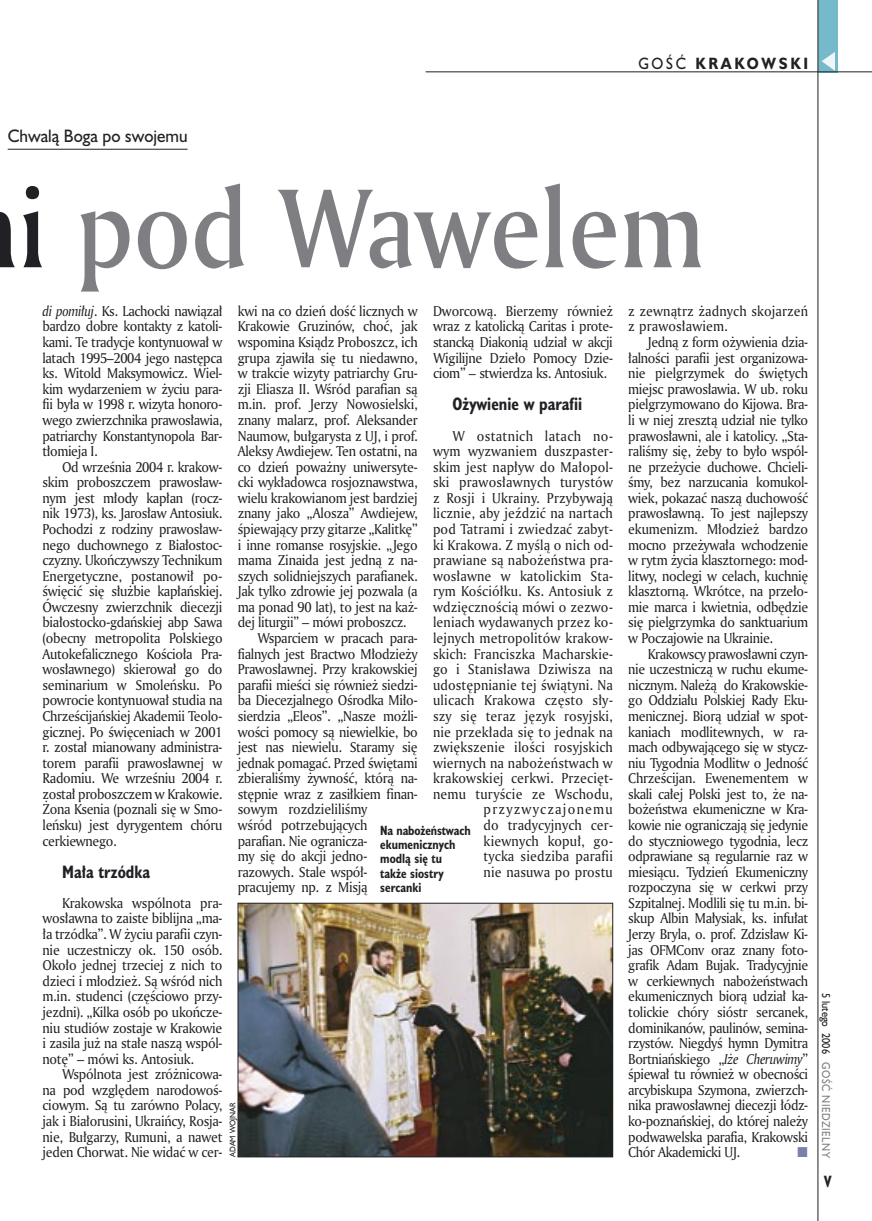
<style>
.page{position:relative;width:872px;height:1221px;background:#fff}
.page>*{position:absolute;margin:0;border:0;box-sizing:border-box;transform-origin:0 0}
.t1{font:108px "Amerigo Md PL";color:#7f7f83;scale:.9 1}
._04_srodtytul_HuCB_11_pt{font:700 16.5px "Humanst 521 Cn PL";color:#212125;scale:.94 1}
.t2{font:16.5px "Humanst 521 PL";color:#212125;scale:.94 1}
._15b_temat_prawo{font:700 15px "Humanst 521 PL";letter-spacing:.2em;color:#212125;scale:.9 1}
._17_pagina_prawa{font:700 15px "Humanst 521 Cn PL";color:#212125;scale:.94 1}
._01_body_tekst{font:13.8px/15.6px "Amerigo PL";letter-spacing:-.02em;color:#212125;text-align:justify;scale:.94 1}
._01_body_tekst-2{font:13.8px/15.6px "Amerigo PL";letter-spacing:.01em;color:#212125;text-align:right;scale:.94 1}
._09_podpis_zdjecia_HuCnB{font:700 12.3px/14.4px "Humanst 521 Cn PL";color:#212125;scale:.94 1}
._19a_data_prawa_GOSC{font:10.5px "Humanst 521 PL";letter-spacing:.05em;color:#7f7f83;scale:.9 1}
._19_data_prawa{font:10.5px "Humanst 521 PL";color:#212125;scale:.9 1}
._09a_autor_zdjecia_Hu_5_pt{font:7.5px "Humanst 521 PL";color:#212125;scale:.94 1}
.s1{font-weight:400}
.s2{color:#212125}
.s3{font-style:italic}
</style>
<div class="page">
<div style="left:818px;top:0;width:19px;height:72px;background:#75baca"></div>
<hr style="left:817px;top:0;width:1px;height:1220px;background:#212125">
<svg style="left:821px;top:52px;width:14px;height:19px"></svg>
<hr style="left:425px;top:72px;width:447px;height:1px;background:#212125">
<hr style="left:8px;top:149px;width:180px;height:1px;background:#212125">
<img style="left:240px;top:904px;width:371px;height:250px">
<div style="left:238px;top:902px;width:375px;height:254px;border:1px solid #212125"></div>
<p class="_15b_temat_prawo" style="left:638px;top:53px;width:190px"><span class="s1">GOŚĆ</span> KRAKOWSKI</p>
<p class="t2" style="left:8px;top:125px;width:193px">Chwalą Boga po swojemu</p>
<h1 class="t1" style="left:18px;top:156px;width:764px"><span class="s2">i</span> pod Wawelem</h1>
<p class="_01_body_tekst" style="left:43px;top:303px;width:193px"><span class="s3">di pomiłuj</span>. Ks. Lachocki nawiązał bardzo dobre kontakty z katoli&shy;kami. Te tradycje kontynuował w latach 1995–2004 jego następca ks. Witold Maksymowicz. Wiel&shy;kim wydarzeniem w życiu para&shy;fii była w 1998 r. wizyta honoro&shy;wego zwierzchnika prawosławia, patriarchy Konstantynopola Bar&shy;tłomieja I.</p>
<p class="_01_body_tekst" style="left:43px;top:458px;width:193px;text-indent:20px">Od września 2004 r. krakow&shy;skim proboszczem prawosław&shy;nym jest młody kapłan (rocz&shy;nik 1973), ks. Jarosław Antosiuk.<br>Pochodzi z rodziny prawosław&shy;nego duchownego z Białostoc&shy;czyzny. Ukończywszy Technikum Energetyczne, postanowił po&shy;święcić się służbie kapłańskiej.<br>Ówczesny zwierzchnik diecezji białostocko-gdańskiej abp Sawa (obecny metropolita Polskiego Autokefalicznego Kościoła Pra&shy;wosławnego) skierował go do seminarium w Smoleńsku. Po powrocie kontynuował studia na Chrześcijańskiej Akademii Teolo&shy;gicznej. Po święceniach w 2001 r. został mianowany administra&shy;torem parafii prawosławnej w Radomiu. We wrześniu 2004 r. został proboszczem w Krakowie.<br>Żona Ksenia (poznali się w Smo&shy;leńsku) jest dyrygentem chóru cerkiewnego.</p>
<p class="_04_srodtytul_HuCB_11_pt" style="left:62px;top:860px;width:95px">Mała trzódka</p>
<p class="_01_body_tekst" style="left:43px;top:894px;width:193px;text-indent:20px">Krakowska wspólnota pra&shy;wosławna to zaiste biblijna „ma&shy;ła trzódka”. W życiu parafii czyn&shy;nie uczestniczy ok. 150 osób.<br>Około jednej trzeciej z nich to dzieci i młodzież. Są wśród nich m.in. studenci (częściowo przy&shy;jezdni). „Kilka osób po ukończe&shy;niu studiów zostaje w Krakowie i zasila już na stałe naszą wspól&shy;notę” – mówi ks. Antosiuk.</p>
<p class="_01_body_tekst" style="left:43px;top:1066px;width:193px;text-indent:20px">Wspólnota jest zróżnicowa&shy;na pod względem narodowoś&shy;ciowym. Są tu zarówno Polacy, jak i Białorusini, Ukraińcy, Rosja&shy;nie, Bułgarzy, Rumuni, a nawet jeden Chorwat. Nie widać w cer-</p>
<p class="_01_body_tekst" style="left:238px;top:303px;width:193px">kwi na co dzień dość licznych w Krakowie Gruzinów, choć, jak wspomina Ksiądz Proboszcz, ich grupa zjawiła się tu niedawno, w trakcie wizyty patriarchy Gru&shy;zji Eliasza II. Wśród parafian są m.in. prof. Jerzy Nowosielski, znany malarz, prof. Aleksander Naumow, bułgarysta z UJ, i prof.<br>Aleksy Awdiejew. Ten ostatni, na co dzień poważny uniwersyte&shy;cki wykładowca rosjoznawstwa, wielu krakowianom jest bardziej znany jako „Alosza” Awdiejew, śpiewający przy gitarze „Kalitkę” i inne romanse rosyjskie. „Jego mama Zinaida jest jedną z na&shy;szych solidniejszych parafianek.<br>Jak tylko zdrowie jej pozwala (a ma ponad 90 lat), to jest na każ&shy;dej liturgii” – mówi proboszcz.</p>
<p class="_01_body_tekst" style="left:238px;top:630px;width:193px;text-align:left;text-indent:20px">Wsparciem w pracach para&shy;fialnych jest Bractwo Młodzieży<br>Prawosławnej. Przy krakowskiej parafii mieści się również siedzi&shy;ba Diecezjalnego Ośrodka Miło&shy;sierdzia „Eleos”. „Nasze możli&shy;wości pomocy są niewielkie, bo jest nas niewielu. Staramy się jednak pomagać. Przed świętami zbieraliśmy żywność, którą na&shy;stępnie wraz z zasiłkiem finan&shy;sowym rozdzieliliśmy<br>wśród potrzebujących parafian. Nie ogranicza-<br>my się do akcji jedno&shy;razowych. Stale współ&shy;pracujemy np. z Misją</p>
<p class="_01_body_tekst" style="left:433px;top:303px;width:193px">Dworcową. Bierzemy również wraz z katolicką Caritas i prote&shy;stancką Diakonią udział w akcji Wigilijne Dzieło Pomocy Dzie&shy;ciom” – stwierdza ks. Antosiuk.</p>
<p class="_04_srodtytul_HuCB_11_pt" style="left:452px;top:393px;width:139px">Ożywienie w parafii</p>
<p class="_01_body_tekst-2" style="left:433px;top:427px;width:193px">W ostatnich latach no&shy;wym wyzwaniem duszpaster&shy;skim jest napływ do Małopol&shy;ski prawosławnych turystów z Rosji i Ukrainy. Przybywają licznie, aby jeździć na nartach pod Tatrami i zwiedzać zabyt&shy;ki Krakowa. Z myślą o nich od&shy;prawiane są nabożeństwa pra&shy;wosławne w katolickim Sta&shy;rym Kościółku. Ks. Antosiuk z wdzięcznością mówi o zezwo&shy;leniach wydawanych przez ko&shy;lejnych metropolitów krakow&shy;skich: Franciszka Macharskie&shy;go i Stanisława Dziwisza na udostępnianie tej świątyni. Na ulicach Krakowa często sły&shy;szy się teraz język rosyjski, nie przekłada się to jednak na zwiększenie ilości rosyjskich wiernych na nabożeństwach w krakowskiej cerkwi. Przecięt&shy;nemu turyście ze Wschodu, przyzwyczajonemu<br>do tradycyjnych cer&shy;kiewnych kopuł, go-<br>tycka siedziba parafii<br>nie nasuwa po prostu</p>
<p class="_09_podpis_zdjecia_HuCnB" style="left:380px;top:822px;width:98px">Na nabożeństwach ekumenicznych modlą się tu także siostry sercanki</p>
<p class="_09a_autor_zdjecia_Hu_5_pt" style="left:227px;top:1156px;width:60px;rotate:-90deg">ADAM WOJNAR</p>
<p class="_01_body_tekst-2" style="left:628px;top:303px;width:193px;text-align:left">z zewnątrz żadnych skojarzeń z prawosławiem.</p>
<p class="_01_body_tekst" style="left:628px;top:334px;width:193px;text-indent:20px">Jedną z form ożywienia dzia&shy;łalności parafii jest organizowa&shy;nie pielgrzymek do świętych miejsc prawosławia. W ub. roku pielgrzymowano do Kijowa. Bra&shy;li w niej zresztą udział nie tylko prawosławni, ale i katolicy. „Sta&shy;raliśmy się, żeby to było wspól&shy;ne przeżycie duchowe. Chcieli&shy;śmy, bez narzucania komukol&shy;wiek, pokazać naszą duchowość prawosławną. To jest najlepszy ekumenizm. Młodzież bardzo mocno przeżywała wchodzenie w rytm życia klasztornego: mod&shy;litwy, noclegi w celach, kuchnię klasztorną. Wkrótce, na przeło&shy;mie marca i kwietnia, odbędzie się pielgrzymka do sanktuarium w Poczajowie na Ukrainie.</p>
<p class="_01_body_tekst" style="left:628px;top:645px;width:193px;text-indent:20px">Krakowscy prawosławni czyn&shy;nie uczestniczą w ruchu ekume&shy;nicznym. Należą do Krakowskie&shy;go Oddziału Polskiej Rady Eku&shy;menicznej. Biorą udział w spot&shy;kaniach modlitewnych, w ra&shy;mach odbywającego się w stycz&shy;niu Tygodnia Modlitw o Jedność Chrześcijan. Ewenementem w skali całej Polski jest to, że na&shy;bożeństwa ekumeniczne w Kra&shy;kowie nie ograniczają się jedynie do styczniowego tygodnia, lecz odprawiane są regularnie raz w miesiącu. Tydzień Ekumeniczny rozpoczyna się w cerkwi przy Szpitalnej. Modlili się tu m.in. bi&shy;skup Albin Małysiak, ks. infułat Jerzy Bryla, o. prof. Zdzisław Ki&shy;jas OFMConv oraz znany foto&shy;grafik Adam Bujak. Tradycyjnie w cerkiewnych nabożeństwach ekumenicznych biorą udział ka&shy;tolickie chóry sióstr sercanek, dominikanów, paulinów, semina&shy;rzystów. Niegdyś hymn Dymitra Bortniańskiego „<span class="s3">Iże Cheruwimy</span>” śpiewał tu również w obecności arcybiskupa Szymona, zwierzch&shy;nika prawosławnej diecezji łódz&shy;ko-poznańskiej, do której należy podwawelska parafia, Krakowski Chór Akademicki UJ.</p>
<p class="_19_data_prawa" style="left:833px;top:992px;width:69px;rotate:90deg">5 lutego 2006</p>
<p class="_19a_data_prawa_GOSC" style="left:833px;top:1062px;width:108px;rotate:90deg">GOŚĆ NIEDZIELNY</p>
<p class="_17_pagina_prawa" style="left:824px;top:1171px;width:9px">V</p>
</div>
